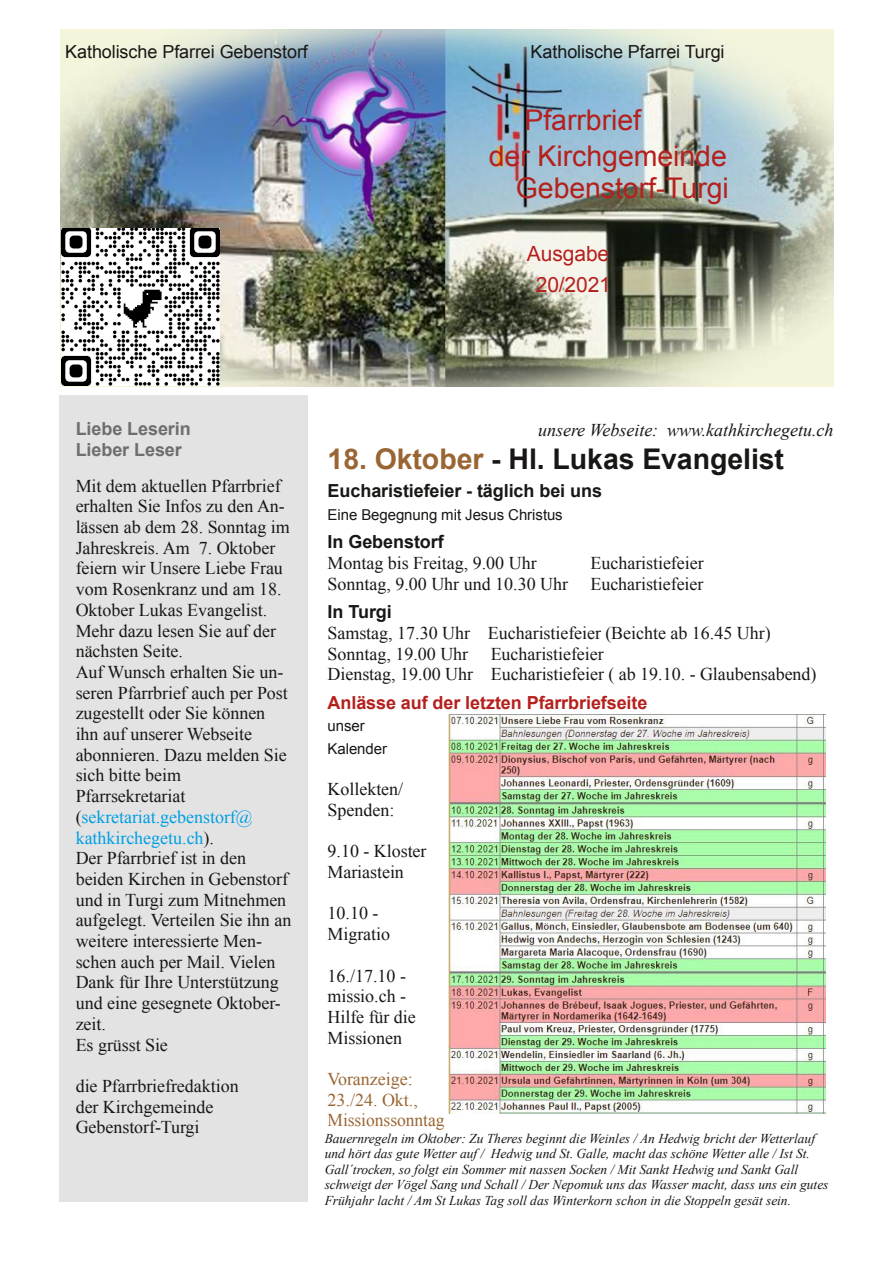
<style>
.page{position:relative;width:893px;height:1263px;background:#fff}
.page>*{position:absolute;margin:0;border:0;box-sizing:border-box;transform-origin:0 0}
.t1{font:28.5px/36px "Arial";letter-spacing:-.005em;color:#b5201d}
.t2{font:700 28.5px "Arial";letter-spacing:-.005em;color:#181715}
.t3{font:21px/31.5px "Arial";letter-spacing:-.005em;color:#b5201d;text-align:center}
.t4{font:18px/20.7px "Times New Roman";color:#181715}
.t5{font:18px "Arial";letter-spacing:-.005em;color:#181715}
.t6{font:700 18px "Arial";letter-spacing:-.005em;color:#181715}
.t7{font:18px/20.7px "Times New Roman";color:#963}
.t8{font:italic 18px "Times New Roman";color:#181715}
.t9{font:700 18px "Arial";letter-spacing:-.005em;color:#b5201d}
.t10{font:700 18px/20.7px "Arial";letter-spacing:-.005em;color:#6f6e6e}
.t11{font:15px/22.5px "Arial";letter-spacing:-.005em;color:#181715}
.t12{font:italic 13.5px/15.5px "Times New Roman";color:#181715}
.s1{color:#009ee3}
.s2{color:#963}
</style>
<div class="page">
<img style="left:61px;top:30px;width:772px;height:357px">
<div style="left:59px;top:395px;width:249px;height:806px;background:#e3e3e3"></div>
<img style="left:449px;top:714px;width:376px;height:399px">
<img style="left:62px;top:229px;width:158px;height:156px">
<p class="t5" style="left:65px;top:42px;width:244px">Katholische Pfarrei Gebenstorf</p>
<p class="t5" style="left:531px;top:42px;width:195px">Katholische Pfarrei Turgi</p>
<h1 class="t1" style="left:489px;top:102px;width:239px;text-indent:36px">Pfarrbrief<br>der Kirchgemeinde</h1>
<h1 class="t1" style="left:516px;top:170px;width:215px">Gebenstorf-Turgi</h1>
<p class="t3" style="left:527px;top:238px;width:85px">Ausgabe<br>20/2021</p>
<p class="t10" style="left:76px;top:419px;width:117px">Liebe Leserin<br>Lieber Leser</p>
<p class="t4" style="left:76px;top:475px;width:217px">Mit dem aktuellen Pfarrbrief erhalten Sie Infos zu den An&shy;lässen ab dem 28. Sonntag im<br>Jahreskreis. Am 7. Oktober feiern wir Unsere Liebe Frau vom Rosenkranz und am 18.<br>Oktober Lukas Evangelist.<br>Mehr dazu lesen Sie auf der nächsten Seite.<br>Auf Wunsch erhalten Sie un&shy;seren Pfarrbrief auch per Post zugestellt oder Sie können ihn auf unserer Webseite abonnieren. Dazu melden Sie sich bitte beim<br>Pfarrsekretariat (<span class="s1">sekretariat.gebenstorf@ kathkirchegetu.ch</span>).<br>Der Pfarrbrief ist in den beiden Kirchen in Gebenstorf und in Turgi zum Mitnehmen aufgelegt. Verteilen Sie ihn an weitere interessierte Men&shy;schen auch per Mail. Vielen<br>Dank für Ihre Unterstützung und eine gesegnete Oktober&shy;zeit.<br>Es grüsst Sie</p>
<p class="t4" style="left:76px;top:1075px;width:165px">die Pfarrbriefredaktion der Kirchgemeinde<br>Gebenstorf-Turgi</p>
<p class="t8" style="left:538px;top:420px;width:297px">unsere Webseite: www.kathkirchegetu.ch</p>
<h1 class="t2" style="left:328px;top:443px;width:458px"><span class="s2">18. Oktober</span> - Hl. Lukas Evangelist</h1>
<p class="t6" style="left:328px;top:481px;width:276px">Eucharistiefeier - täglich bei uns</p>
<p class="t11" style="left:328px;top:503px;width:237px">Eine Begegnung mit Jesus Christus</p>
<p class="t6" style="left:328px;top:532px;width:118px">In Gebenstorf</p>
<p class="t4" style="left:328px;top:553px;width:211px">Montag bis Freitag, 9.00 Uhr</p>
<p class="t4" style="left:328px;top:553px;width:378px;text-align:right">Eucharistiefeier<br>Sonntag, 9.00 Uhr und 10.30 Uhr Eucharistiefeier</p>
<p class="t6" style="left:328px;top:602px;width:66px">In Turgi</p>
<p class="t4" style="left:328px;top:622px;width:490px">Samstag, 17.30 Uhr Eucharistiefeier (Beichte ab 16.45 Uhr)<br>Sonntag, 19.00 Uhr Eucharistiefeier<br>Dienstag, 19.00 Uhr Eucharistiefeier ( ab 19.10. - Glaubensabend)</p>
<p class="t9" style="left:328px;top:692px;width:321px">Anlässe auf der letzten Pfarrbriefseite</p>
<p class="t11" style="left:328px;top:715px;width:61px">unser<br>Kalender</p>
<p class="t4" style="left:328px;top:779px;width:77px">Kollekten/<br>Spenden:</p>
<p class="t4" style="left:328px;top:841px;width:100px">9.10 - Kloster<br>Mariastein</p>
<p class="t4" style="left:328px;top:903px;width:64px">10.10 -<br>Migratio</p>
<p class="t4" style="left:328px;top:965px;width:90px">16./17.10 - missio.ch -<br>Hilfe für die<br>Missionen</p>
<p class="t7" style="left:328px;top:1069px;width:119px">Voranzeige:<br>23./24. Okt.,<br>Missionssonntag</p>
<p class="t12" style="left:325px;top:1130px;width:505px">Bauernregeln im Oktober: Zu Theres beginnt die Weinles / An Hedwig bricht der Wetterlauf und hört das gute Wetter auf / Hedwig und St. Galle, macht das schöne Wetter alle / Ist St.<br>Gall´trocken, so folgt ein Sommer mit nassen Socken / Mit Sankt Hedwig und Sankt Gall schweigt der Vögel Sang und Schall / Der Nepomuk uns das Wasser macht, dass uns ein gutes Frühjahr lacht / Am St Lukas Tag soll das Winterkorn schon in die Stoppeln gesät sein.</p>
</div>
